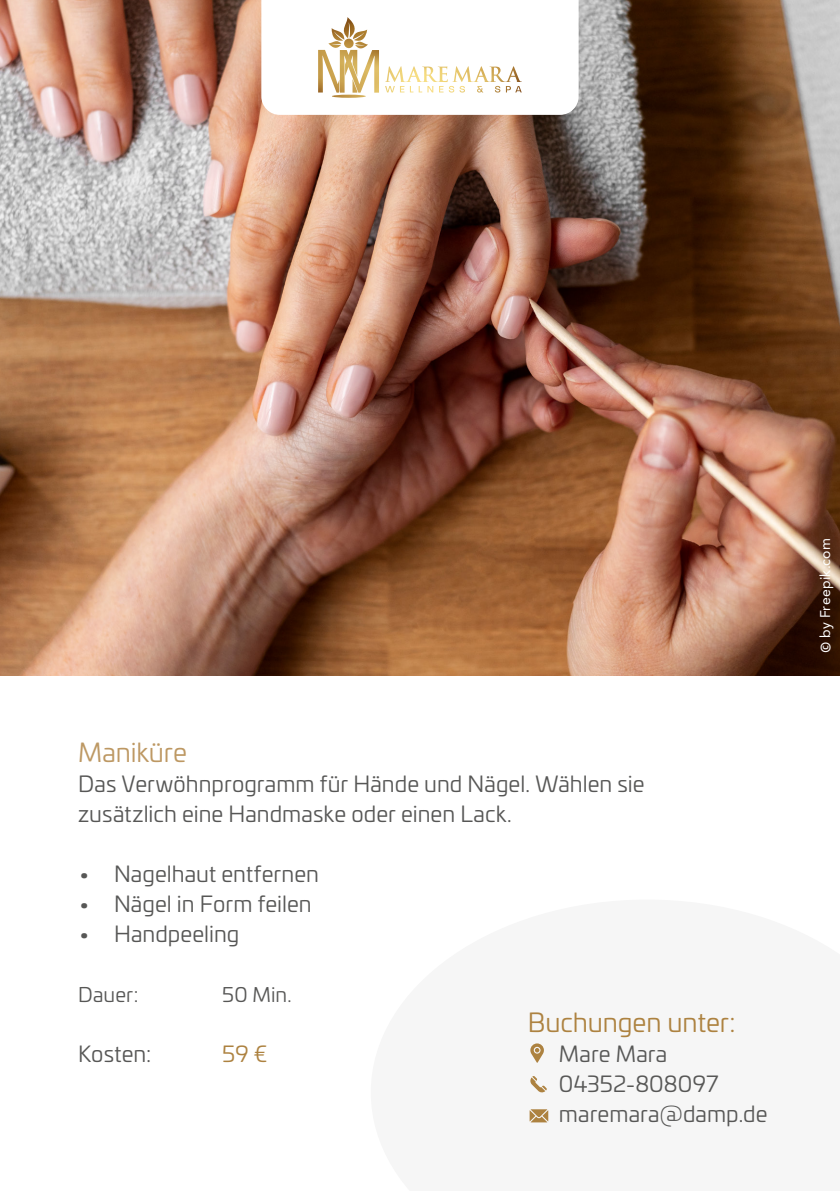
<style>
.page{position:relative;width:840px;height:1191px;background:#fff}
.page>*{position:absolute;margin:0;border:0;box-sizing:border-box;transform-origin:0 0}
.t1{font:26px "Univia Pro";letter-spacing:-.005em;color:#ad8240}
.t2{font:26px "Univia Pro";letter-spacing:-.005em;color:#bd9863}
.t3{font:22px/30px "Univia Pro";color:#575756}
.t4{font:22px "Univia Pro";color:#ad8240}
.t5{font:20px "Univia Pro";letter-spacing:.005em;color:#575756}
.t6{font:14px "Avenir LT Std";letter-spacing:.015em;color:#fff}
.s1{font-family:"Fago Pro"}
</style>
<div class="page">
<img style="left:0;top:0;width:839px;height:675px">
<svg style="left:261px;top:0;width:317px;height:115px"></svg>
<img style="left:318px;top:17px;width:203px;height:76px">
<svg style="left:529px;top:1109px;width:19px;height:13px"></svg>
<svg style="left:530px;top:1043px;width:13px;height:19px"></svg>
<svg style="left:530px;top:1076px;width:16px;height:17px"></svg>
<p class="t2" style="left:78px;top:734px;width:110px">Maniküre</p>
<p class="t3" style="left:78px;top:768px;width:567px">Das Verwöhnprogramm für Hände und Nägel. Wählen sie zusätzlich eine Handmaske oder einen Lack.</p>
<p class="t3" style="left:78px;top:858px;width:242px">• Nagelhaut entfernen</p>
<p class="t3" style="left:78px;top:888px;width:235px">• Nägel in Form feilen</p>
<p class="t3" style="left:78px;top:918px;width:163px">• Handpeeling</p>
<p class="t5" style="left:78px;top:980px;width:62px">Dauer:</p>
<p class="t5" style="left:222px;top:980px;width:71px">50 Min.</p>
<p class="t3" style="left:78px;top:1038px;width:75px">Kosten:</p>
<p class="t4" style="left:222px;top:1038px;width:46px">59 €</p>
<p class="t1" style="left:527px;top:1004px;width:209px">Buchungen unter:</p>
<p class="t3" style="left:558px;top:1038px;width:210px">Mare Mara<br>04352-808097 maremara@damp.de</p>
<p class="t6" style="left:816px;top:653px;width:116px;rotate:-90deg"><span class="s1">©</span> by Freepik.com</p>
</div>
